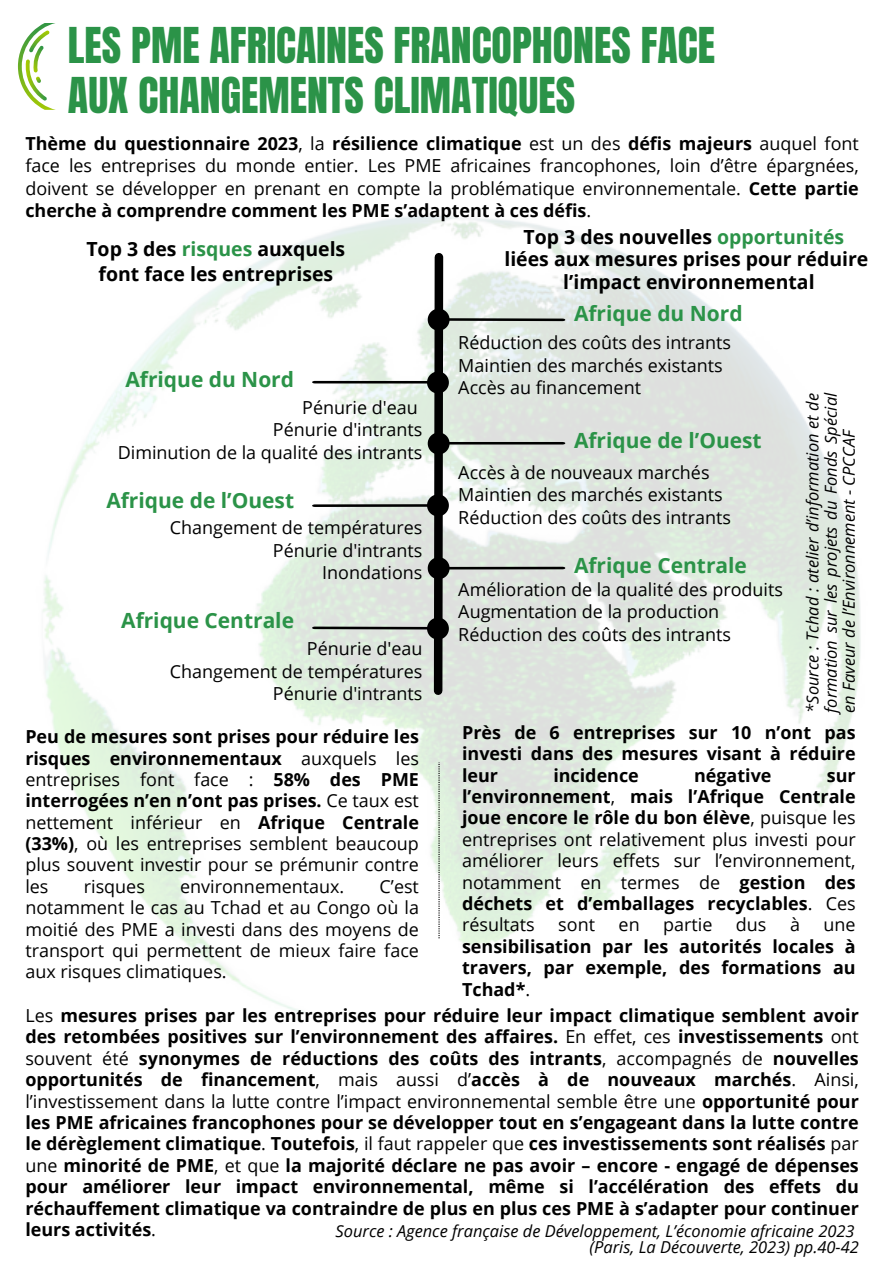
<style>
.page{position:relative;width:894px;height:1264px;background:#fff}
.page>*{position:absolute;margin:0;border:0;box-sizing:border-box;transform-origin:0 0}
.t1{font:42px/49.5px "Anton";color:#2b9348}
.t2{font:700 21px "Open Sans";color:#2b9348}
.t3{font:700 19.5px/22.5px "Open Sans";color:#000;text-align:center}
.t4{font:18px/21.5px "Open Sans";color:#000;text-align:justify}
.t5{font:700 18px/21.5px "Open Sans";color:#000;text-align:justify}
.t6{font:italic 16.5px/18px "Open Sans";color:#000;text-align:justify}
.s1{font-weight:700}
.s2{color:#2b9348}
.s3{font-weight:400}
</style>
<div class="page">
<img style="left:42px;top:216px;width:819px;height:797px">
<svg style="left:18px;top:23px;width:38px;height:87px"></svg>
<svg style="left:449px;top:317px;width:113px;height:5px"></svg>
<svg style="left:315px;top:380px;width:112px;height:4px"></svg>
<svg style="left:449px;top:441px;width:113px;height:4px"></svg>
<svg style="left:315px;top:503px;width:112px;height:4px"></svg>
<svg style="left:449px;top:566px;width:113px;height:4px"></svg>
<svg style="left:315px;top:626px;width:112px;height:4px"></svg>
<svg style="left:427px;top:253px;width:22px;height:442px;background:#767976"></svg>
<svg style="left:438px;top:762px;width:1px;height:176px"></svg>
<p class="t1" style="left:68px;top:22px;width:648px">LES PME AFRICAINES FRANCOPHONES FACE<br>AUX CHANGEMENTS CLIMATIQUES</p>
<h2 class="t4" style="left:25px;top:131px;width:834px;line-height:22.5px"><span class="s1">Thème du questionnaire 2023</span>, la <span class="s1">résilience climatique</span> est un des <span class="s1">défis majeurs</span> auquel font face les entreprises du monde entier. Les PME africaines francophones, loin d’être épargnées, doivent se développer en prenant en compte la problématique environnementale. <span class="s1">Cette partie cherche à comprendre comment les PME s’adaptent à ces défis</span>.</h2>
<p class="t3" style="left:86px;top:236px;width:260px;line-height:24.8px">Top 3 des <span class="s2">risques</span> auxquels font face les entreprises</p>
<p class="t2" style="left:125px;top:365px;width:170px">Afrique du Nord</p>
<h2 class="t4" style="left:302px;top:396px;width:117px">Pénurie d'eau</h2>
<p class="t4" style="left:273px;top:418px;width:151px">Pénurie d'intrants</p>
<h2 class="t4" style="left:118px;top:441px;width:306px">Diminution de la qualité des intrants</h2>
<p class="t2" style="left:106px;top:485px;width:189px">Afrique de l’Ouest</p>
<p class="t4" style="left:170px;top:516px;width:254px;line-height:22.5px;text-align:right">Changement de températures<br>Pénurie d'intrants</p>
<h2 class="t4" style="left:322px;top:561px;width:102px">Inondations</h2>
<h2 class="t2" style="left:121px;top:605px;width:174px">Afrique Centrale</h2>
<p class="t4" style="left:307px;top:637px;width:117px">Pénurie d'eau</p>
<p class="t4" style="left:170px;top:659px;width:254px;line-height:22.5px;text-align:right">Changement de températures<br>Pénurie d'intrants</p>
<p class="t4" style="left:25px;top:725px;width:395px"><span class="s1">Peu de mesures sont prises pour réduire les risques environnementaux</span> auxquels les entreprises font face : <span class="s1">58% des PME interrogées n’en n’ont pas prises.</span> Ce taux est nettement inférieur en <span class="s1">Afrique Centrale (33%)</span>, où les entreprises semblent beaucoup plus souvent investir pour se prémunir contre les</p>
<p class="t4" style="left:84px;top:875px;width:63px">risques</p>
<p class="t4" style="left:180px;top:875px;width:166px">environnementaux.</p>
<p class="t4" style="left:25px;top:875px;width:395px;text-indent:354px">C’est notamment le cas au Tchad et au Congo où la moitié des PME a investi dans des moyens de transport qui permettent de mieux faire face aux risques climatiques.</p>
<p class="t3" style="left:504px;top:225px;width:365px">Top 3 des nouvelles <span class="s2">opportunités </span>liées aux mesures prises pour réduire l’impact environnemental</p>
<p class="t2" style="left:574px;top:299px;width:170px">Afrique du Nord</p>
<p class="t4" style="left:458px;top:331px;width:274px;line-height:22.5px;text-align:left">Réduction des coûts des intrants<br>Maintien des marchés existants<br>Accès au financement</p>
<p class="t2" style="left:574px;top:425px;width:189px">Afrique de l’Ouest</p>
<h2 class="t4" style="left:458px;top:460px;width:274px;line-height:22.5px;text-align:left">Accès à de nouveaux marchés<br>Maintien des marchés existants<br>Réduction des coûts des intrants</h2>
<h2 class="t2" style="left:574px;top:550px;width:174px">Afrique Centrale</h2>
<p class="t4" style="left:458px;top:577px;width:326px;line-height:22.5px">Amélioration de la qualité des produits<br>Augmentation de la production</p>
<h2 class="t4" style="left:458px;top:623px;width:274px">Réduction des coûts des intrants</h2>
<p class="t6" style="left:803px;top:712px;width:321px;rotate:-90deg">*Source : Tchad : atelier d’information et de formation sur les projets du Fonds Spécial en Faveur de l’Environnement - CPCCAF</p>
<p class="t5" style="left:462px;top:721px;width:395px">Près de 6 entreprises sur 10 n’ont pas investi dans des mesures visant à réduire leur</p>
<p class="t5" style="left:553px;top:764px;width:87px">incidence</p>
<p class="t5" style="left:694px;top:764px;width:79px">négative</p>
<p class="t4" style="left:462px;top:764px;width:395px;text-indent:364px"><span class="s1">sur l’environnement</span>, <span class="s1">mais l’Afrique Centrale joue encore le rôle du bon élève</span>, puisque les entreprises ont relativement plus investi pour améliorer leurs effets sur l’environnement, notamment en termes de <span class="s1">gestion des déchets et d’emballages recyclables</span>. Ces résultats</p>
<p class="t4" style="left:558px;top:913px;width:38px">sont</p>
<p class="t4" style="left:618px;top:913px;width:23px">en</p>
<p class="t4" style="left:663px;top:913px;width:51px">partie</p>
<p class="t4" style="left:735px;top:913px;width:32px">dus</p>
<p class="t4" style="left:789px;top:913px;width:11px">à</p>
<p class="t5" style="left:462px;top:913px;width:395px;text-indent:361px"><span class="s3">une </span>sensibilisation par les autorités locales à travers, par exemple, des formations au Tchad*<span class="s3">.</span></p>
<h1 class="t5" style="left:25px;top:1004px;width:834px"><span class="s3">Les</span> mesures prises par les entreprises pour réduire leur impact climatique semblent avoir des retombées positives sur l’environnement des affaires. <span class="s3">En effet, ces</span> investissements <span class="s3">ont souvent été</span> synonymes de réductions des coûts des intrants<span class="s3">, accompagnés de</span> nouvelles opportunités de financement<span class="s3">, mais aussi d’</span>accès à de nouveaux marchés<span class="s3">. Ainsi, l’investissement dans la lutte contre l’impact environnemental semble être une</span> opportunité pour les PME africaines francophones pour se développer tout en s’engageant dans la lutte contre le dérèglement climatique<span class="s3">.</span> Toutefois<span class="s3">, il faut rappeler que</span> ces investissements sont réalisés <span class="s3">par une</span> minorité de PME<span class="s3">, et que</span> la majorité déclare ne pas avoir – encore - engagé de dépenses pour améliorer leur impact environnemental, même si l’accélération des effets du réchauffement climatique va contraindre de plus en plus ces PME à s’adapter pour continuer leurs activités<span class="s3">.</span></h1>
<p class="t6" style="left:335px;top:1221px;width:520px">Source : Agence française de Développement, L’économie africaine 2023</p>
<p class="t6" style="left:589px;top:1236px;width:271px">(Paris, La Découverte, 2023) pp.40-42</p>
</div>
